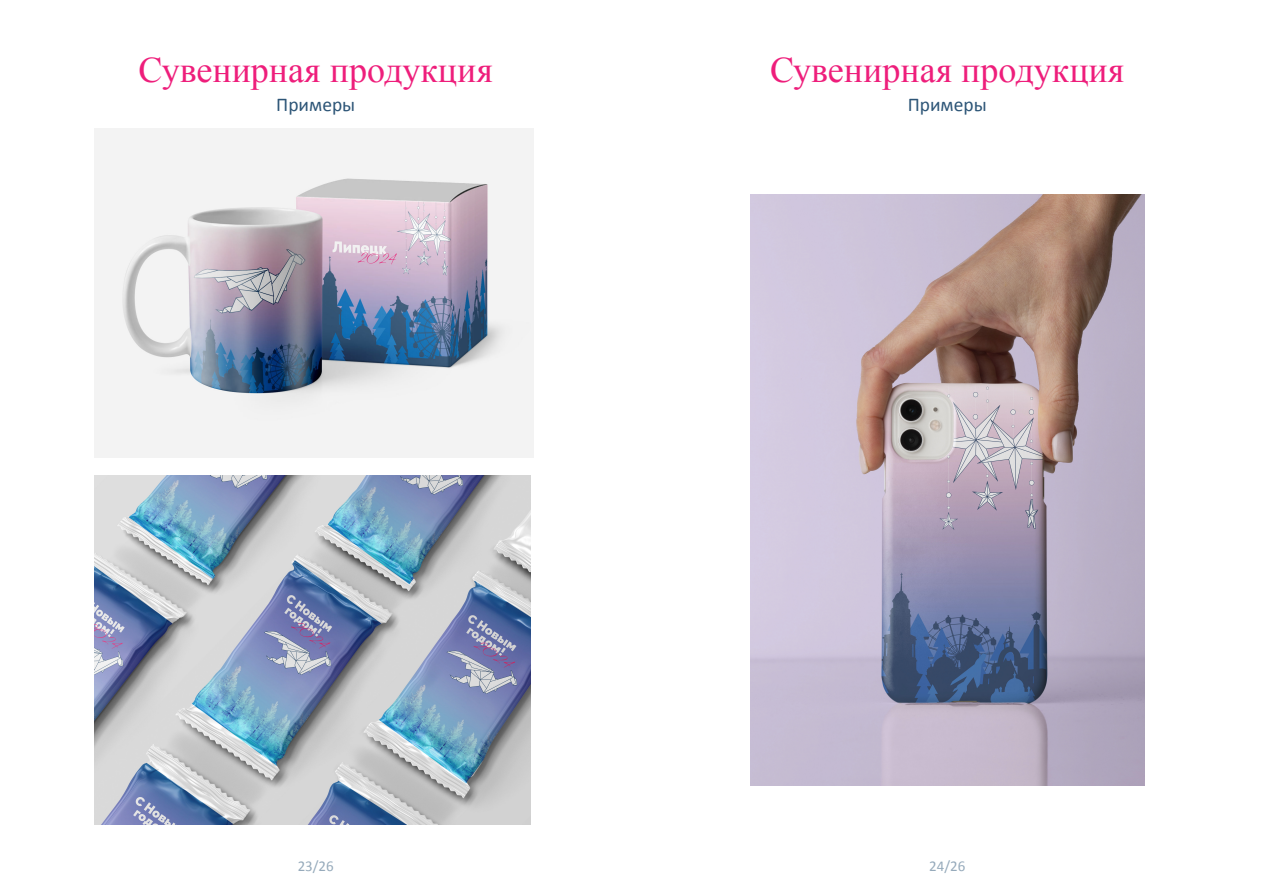
<style>
.page{position:relative;width:1263px;height:893px;background:#fff}
.page>*{position:absolute;margin:0;border:0;box-sizing:border-box;transform-origin:0 0}
.t1{font:36px "Times New Roman";color:#ee1e7b}
.t2{font:19.5px "Calibri";color:#2d5577}
.t3{font:15px "Calibri";color:#2d5577}
</style>
<div class="page">
<img style="left:750px;top:195px;width:394px;height:591px">
<img style="left:95px;top:129px;width:439px;height:329px">
<img style="left:95px;top:475px;width:436px;height:349px">
<p class="t1" style="left:139px;top:46px;width:356px">Сувенирная продукция</p>
<p class="t2" style="left:276px;top:93px;width:81px">Примеры</p>
<p class="t1" style="left:770px;top:46px;width:356px">Сувенирная продукция</p>
<p class="t2" style="left:908px;top:93px;width:81px">Примеры</p>
<p class="t3" style="left:298px;top:857px;width:38px">23/26</p>
<p class="t3" style="left:929px;top:857px;width:38px">24/26</p>
</div>
